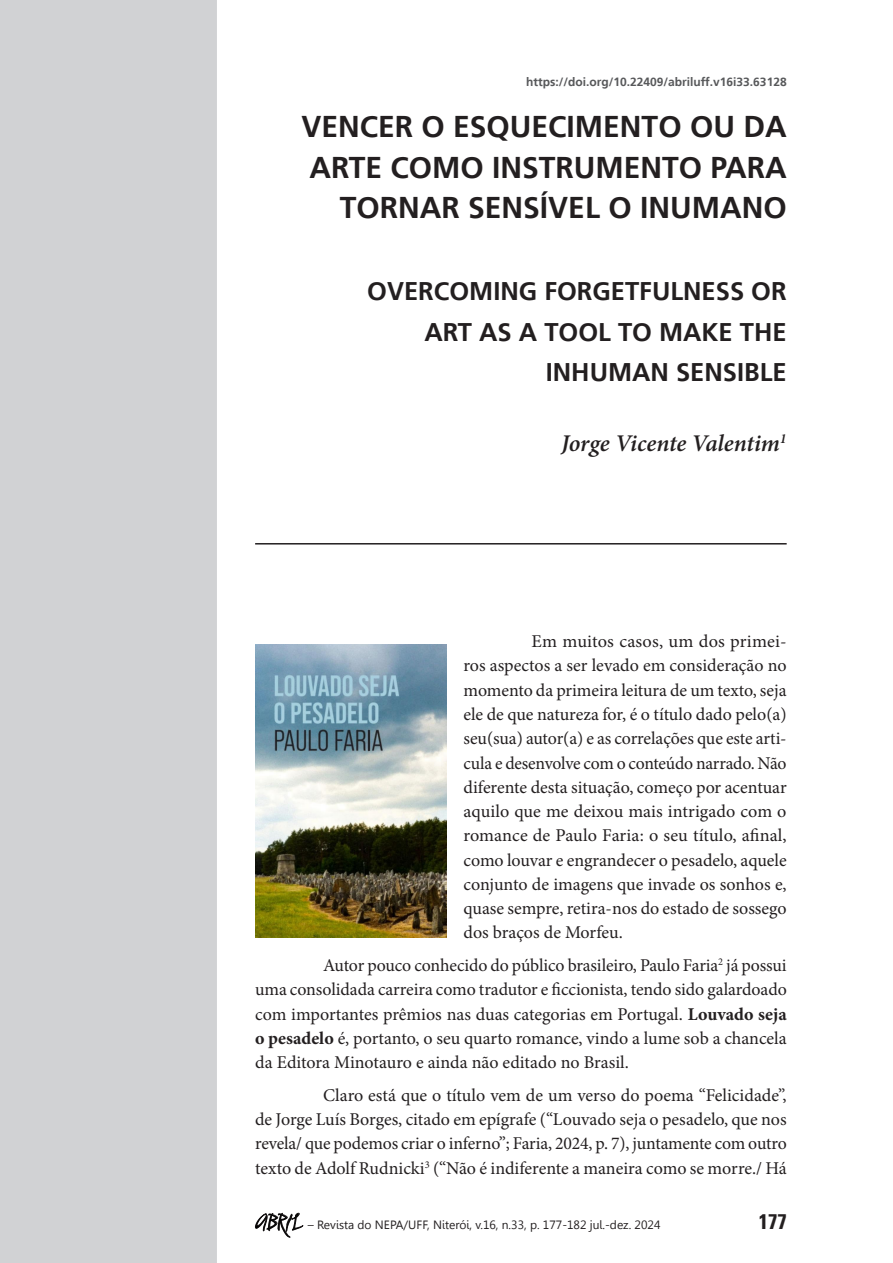
<style>
.page{position:relative;width:893px;height:1263px;background:#fff}
.page>*{position:absolute;margin:0;border:0;box-sizing:border-box;transform-origin:0 0}
.t1{font:700 30px/40.8px "Frutiger LT";color:#231f20;text-align:right}
.t2{font:700 25.5px/40.8px "Frutiger LT";color:#231f20;text-align:right}
.t3{font:italic 600 24px "Minion Pro";letter-spacing:-.005em;color:#231f20}
.t4{font:700 condensed 21px "Univers LT";color:#231f20}
.t5{font:18px/24.3px "Minion Pro";color:#231f20;text-align:justify}
.t6{font:12px "Gisha";color:#231f20}
.t7{font:700 12px "Frutiger LT";color:#57585a}
.s1{font-weight:700}
.s2{font-family:"Dali";font-size:18px}
</style>
<div class="page">
<div style="left:1px;top:0;width:216px;height:1263px;background:#d1d2d4"></div>
<svg style="left:0;top:0;width:1px;height:1263px"></svg>
<hr style="left:255px;top:543px;width:532px;height:1px;background:#231f20">
<img style="left:255px;top:644px;width:191px;height:294px">
<p class="t7" style="left:526px;top:74px;width:262px">https://doi.org/10.22409/abriluff.v16i33.63128</p>
<h1 class="t1" style="left:302px;top:106px;width:487px">VENCER O ESQUECIMENTO OU DA<br>ARTE COMO INSTRUMENTO PARA<br>TORNAR SENSÍVEL O INUMANO</h1>
<h2 class="t2" style="left:367px;top:271px;width:421px">OVERCOMING FORGETFULNESS OR<br>ART AS A TOOL TO MAKE THE<br>INHUMAN SENSIBLE</h2>
<h3 class="t3" style="left:561px;top:426px;width:227px">Jorge Vicente Valentim<sup>1</sup></h3>
<p class="t5" style="left:463px;top:629px;width:325px;text-indent:68px">Em muitos casos, um dos primei&shy;ros aspectos a ser levado em consideração no momento da primeira leitura de um texto, seja ele de que natureza for, é o título dado pelo(a) seu(sua) autor(a) e as correlações que este arti&shy;cula e desenvolve com o conteúdo narrado. Não diferente desta situação, começo por acentuar aquilo que me deixou mais intrigado com o romance de Paulo Faria: o seu título, afinal, como louvar e engrandecer o pesadelo, aquele conjunto de imagens que invade os sonhos e, quase sempre, retira-nos do estado de sossego dos braços de Morfeu.</p>
<p class="t5" style="left:255px;top:953px;width:533px;text-indent:68px">Autor pouco conhecido do público brasileiro, Paulo Faria<sup>2</sup> já possui uma consolidada carreira como tradutor e ficcionista, tendo sido galardoado com importantes prêmios nas duas categorias em Portugal. <span class="s1">Louvado seja o pesadelo</span> é, portanto, o seu quarto romance, vindo a lume sob a chancela da Editora Minotauro e ainda não editado no Brasil.</p>
<p class="t5" style="left:255px;top:1083px;width:533px;text-indent:68px">Claro está que o título vem de um verso do poema “Felicidade”, de Jorge Luís Borges, citado em epígrafe (“Louvado seja o pesadelo, que nos revela/ que podemos criar o inferno”; Faria, 2024, p. 7), juntamente com outro texto de Adolf Rudnicki<sup>3</sup> (“Não é indiferente a maneira como se morre./ Há</p>
<p class="t6" style="left:255px;top:1217px;width:407px"><span class="s2">ABRIL</span> – Revista do NEPA/UFF, Niterói, v.16, n.33, p. 177-182 jul.-dez. 2024</p>
<p class="t4" style="left:759px;top:1208px;width:29px">177</p>
</div>
